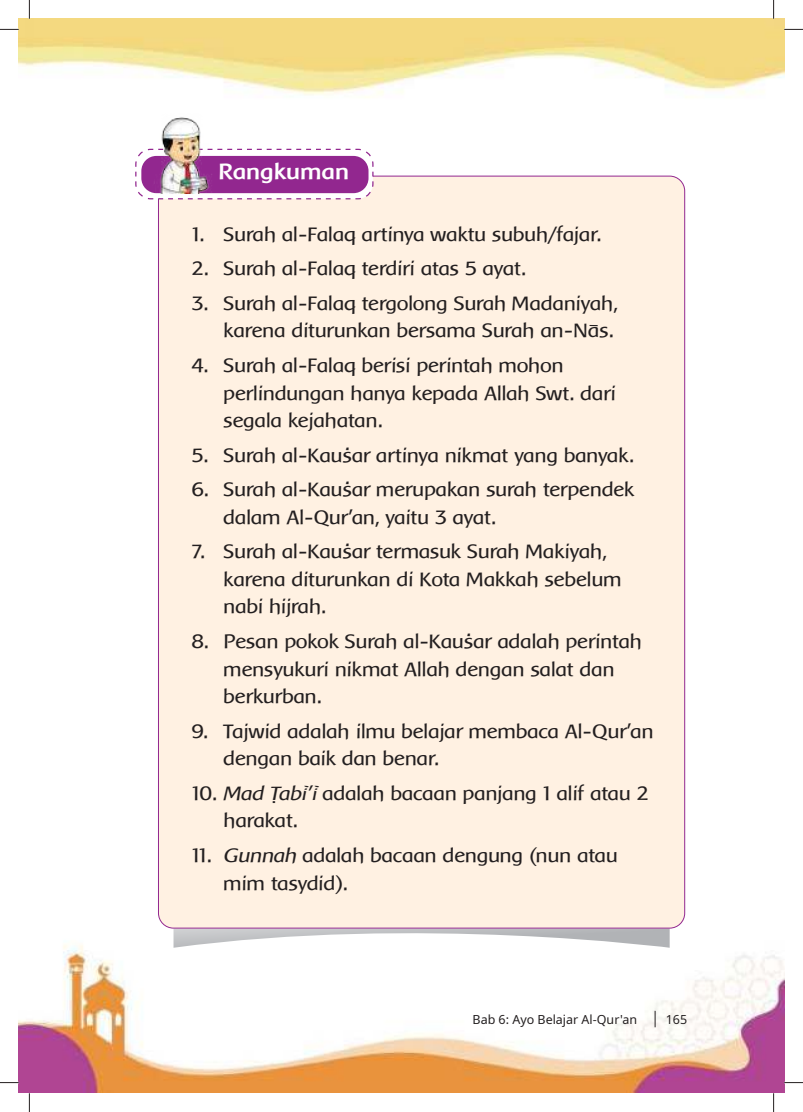
<style>
.page{position:relative;width:803px;height:1112px;background:#fff}
.page>*{position:absolute;margin:0;border:0;box-sizing:border-box;transform-origin:0 0}
.t1{font:700 22.5px "Baar Metanoia";color:#fff}
.t2{font:20px/27.5px "Baar Metanoia";letter-spacing:-.02em;color:#231f20}
.t3{font:12.5px "Noto Sans";color:#231f20}
.s1{font-style:italic}
</style>
<div class="page">
<img style="left:19px;top:19px;width:765px;height:1073px">
<svg style="left:655px;top:1010px;width:1px;height:16px"></svg>
<svg style="left:173px;top:928px;width:497px;height:19px"></svg>
<div style="left:158px;top:176px;width:527px;height:751px;background:#fff1e2;border-radius:15px"></div>
<svg style="left:135px;top:148px;width:239px;height:52px"></svg>
<div style="left:141px;top:156px;width:227px;height:37px;background:#92278f;border-radius:15px"></div>
<img style="left:142px;top:113px;width:88px;height:80px">
<svg style="left:0;top:29px;width:19px;height:1px"></svg>
<svg style="left:784px;top:29px;width:19px;height:1px"></svg>
<svg style="left:0;top:1081px;width:19px;height:2px"></svg>
<svg style="left:784px;top:1081px;width:19px;height:2px"></svg>
<svg style="left:29px;top:0;width:1px;height:19px"></svg>
<svg style="left:29px;top:1092px;width:1px;height:19px"></svg>
<svg style="left:773px;top:0;width:1px;height:19px"></svg>
<svg style="left:773px;top:1092px;width:1px;height:19px"></svg>
<p class="t1" style="left:219px;top:160px;width:132px">Rangkuman</p>
<p class="t2" style="left:192px;top:220px;width:411px">1. Surah al-Falaq artinya waktu subuh/fajar.</p>
<p class="t2" style="left:192px;top:255px;width:336px">2. Surah al-Falaq terdiri atas 5 ayat.</p>
<p class="t2" style="left:192px;top:289px;width:428px;text-align:right">3. Surah al-Falaq tergolong Surah Madaniyah, karena diturunkan bersama Surah an-N&lt;s.</p>
<p class="t2" style="left:224px;top:351px;width:394px;text-indent:-32px">4. Surah al-Falaq berisi perintah mohon perlindungan hanya kepada Allah Swt. dari segala kejahatan.</p>
<p class="t2" style="left:192px;top:441px;width:444px">5. Surah al-Kau+ar artinya nikmat yang banyak.</p>
<p class="t2" style="left:224px;top:476px;width:413px;text-indent:-32px">6. Surah al-Kau+ar merupakan surah terpendek dalam Al-Qur’an, yaitu 3 ayat.</p>
<p class="t2" style="left:224px;top:538px;width:400px;text-indent:-32px">7. Surah al-Kau+ar termasuk Surah Makiyah, karena diturunkan di Kota Makkah sebelum nabi hijrah.</p>
<p class="t2" style="left:224px;top:627px;width:420px;text-indent:-32px">8. Pesan pokok Surah al-Kau+ar adalah perintah mensyukuri nikmat Allah dengan salat dan berkurban.</p>
<p class="t2" style="left:224px;top:717px;width:432px;text-indent:-32px">9. Tajwid adalah ilmu belajar membaca Al-Qur’an dengan baik dan benar.</p>
<p class="t2" style="left:224px;top:779px;width:427px;text-indent:-32px">10. <span class="s1">Mad _ab&gt;’&gt;</span> adalah bacaan panjang 1 alif atau 2 harakat.</p>
<p class="t2" style="left:224px;top:841px;width:396px;text-indent:-32px">11. <span class="s1">Gunnah</span> adalah bacaan dengung (nun atau mim tasydid).</p>
<p class="t3" style="left:472px;top:1013px;width:166px">Bab 6: Ayo Belajar Al-Qur'an</p>
<p class="t3" style="left:666px;top:1013px;width:23px">165</p>
</div>
